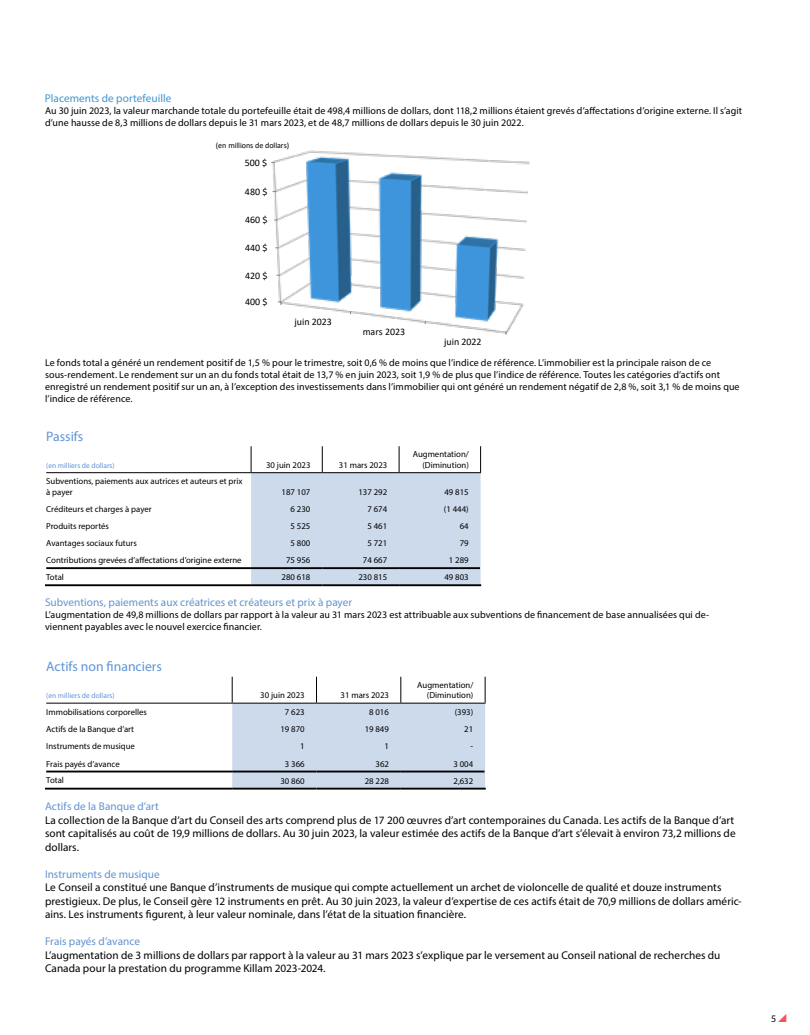
<style>
.page{position:relative;width:810px;height:1035px;background:#fff}
.page>*{position:absolute;margin:0;border:0;box-sizing:border-box;transform-origin:0 0}
.t1{font:13.75px "Myriad Pro";color:#6094d8}
.t2{font:11.25px/13.5px "Myriad Pro";letter-spacing:.005em;color:#000101}
.t3{font:11.25px "Myriad Pro";letter-spacing:.005em;color:#6393ce}
.t4{font:11.25px "Myriad Pro";letter-spacing:.005em;color:#4095d1}
.t5{font:10px/12px "Myriad Pro";letter-spacing:.01em;color:#000}
.t6{font:10px "Calibri";color:#000}
.t7{font:8.75px/10.5px "Myriad Pro";color:#000;text-align:right}
.t8{font:8px "Calibri";letter-spacing:-.005em;color:#000}
.t9{font:7.5px "Myriad Pro";color:#6094d8}
</style>
<div class="page">
<svg style="left:232px;top:677px;width:254px;height:111px"></svg>
<hr style="left:46px;top:703px;width:186px;height:1px;background:#000">
<hr style="left:232px;top:703px;width:85px;height:1px;background:#000">
<hr style="left:317px;top:703px;width:84px;height:1px;background:#000">
<hr style="left:401px;top:703px;width:85px;height:1px;background:#000">
<hr style="left:46px;top:771px;width:186px;height:1px;background:#000">
<hr style="left:232px;top:771px;width:85px;height:1px;background:#000">
<hr style="left:317px;top:771px;width:84px;height:1px;background:#000">
<hr style="left:401px;top:771px;width:84px;height:1px;background:#000">
<hr style="left:45px;top:788px;width:187px;height:2px;background:#000">
<hr style="left:232px;top:788px;width:85px;height:2px;background:#000">
<hr style="left:317px;top:788px;width:84px;height:2px;background:#000">
<hr style="left:401px;top:788px;width:85px;height:2px;background:#000">
<svg style="left:251px;top:446px;width:230px;height:138px"></svg>
<hr style="left:46px;top:472px;width:205px;height:1px;background:#000">
<hr style="left:251px;top:472px;width:71px;height:1px;background:#000">
<hr style="left:322px;top:472px;width:77px;height:1px;background:#000">
<hr style="left:399px;top:472px;width:82px;height:1px;background:#000">
<hr style="left:46px;top:567px;width:205px;height:2px;background:#000">
<hr style="left:251px;top:567px;width:71px;height:2px;background:#000">
<hr style="left:322px;top:567px;width:77px;height:2px;background:#000">
<hr style="left:399px;top:567px;width:81px;height:2px;background:#000">
<hr style="left:45px;top:584px;width:206px;height:2px;background:#000">
<hr style="left:251px;top:584px;width:71px;height:2px;background:#000">
<hr style="left:322px;top:584px;width:77px;height:2px;background:#000">
<hr style="left:399px;top:584px;width:82px;height:2px;background:#000">
<img style="left:272px;top:150px;width:258px;height:184px">
<svg style="left:278px;top:301px;width:4px;height:4px"></svg>
<p class="t4" style="left:45px;top:91px;width:128px">Placements de portefeuille</p>
<p class="t5" style="left:45px;top:104px;width:699px">Au 30 juin 2023, la valeur marchande totale du portefeuille était de 498,4 millions de dollars, dont 118,2 millions étaient grevés d’affectations d’origine externe. Il s’agit d’une hausse de 8,3 millions de dollars depuis le 31 mars 2023, et de 48,7 millions de dollars depuis le 30 juin 2022.</p>
<p class="t8" style="left:216px;top:140px;width:75px">(en millions de dollars)</p>
<p class="t6" style="left:245px;top:156px;width:24px">500 $</p>
<p class="t6" style="left:245px;top:185px;width:24px">480 $</p>
<p class="t6" style="left:245px;top:213px;width:24px">460 $</p>
<p class="t6" style="left:245px;top:241px;width:24px">440 $</p>
<p class="t6" style="left:245px;top:268px;width:24px">420 $</p>
<p class="t6" style="left:245px;top:295px;width:24px">400 $</p>
<p class="t6" style="left:295px;top:315px;width:39px">juin 2023</p>
<p class="t6" style="left:363px;top:325px;width:44px">mars 2023</p>
<p class="t6" style="left:444px;top:334px;width:39px">juin 2022</p>
<p class="t5" style="left:45px;top:356px;width:696px">Le fonds total a généré un rendement positif de 1,5 % pour le trimestre, soit 0,6 % de moins que l’indice de référence. L’immobilier est la principale raison de ce sous-rendement. Le rendement sur un an du fonds total était de 13,7 % en juin 2023, soit 1,9 % de plus que l’indice de référence. Toutes les catégories d’actifs ont enregistré un rendement positif sur un an, à l’exception des investissements dans l’immobilier qui ont généré un rendement négatif de 2,8 %, soit 3,1 % de moins que l’indice de référence.</p>
<h1 class="t1" style="left:46px;top:428px;width:39px">Passifs</h1>
<p class="t9" style="left:46px;top:461px;width:70px">(en milliers de dollars)</p>
<p class="t7" style="left:266px;top:459px;width:46px">30 juin 2023</p>
<p class="t7" style="left:339px;top:459px;width:50px">31 mars 2023</p>
<p class="t7" style="left:413px;top:449px;width:58px">Augmentation/ (Diminution)</p>
<p class="t7" style="left:46px;top:476px;width:198px;text-align:left">Subventions, paiements aux autrices et auteurs et prix à payer</p>
<p class="t7" style="left:282px;top:486px;width:30px">187 107</p>
<p class="t7" style="left:358px;top:486px;width:30px">137 292</p>
<p class="t7" style="left:444px;top:486px;width:26px">49 815</p>
<p class="t7" style="left:46px;top:504px;width:107px">Créditeurs et charges à payer</p>
<p class="t7" style="left:291px;top:504px;width:21px">6 230</p>
<p class="t7" style="left:367px;top:504px;width:21px">7 674</p>
<p class="t7" style="left:444px;top:504px;width:26px">(1 444)</p>
<p class="t7" style="left:46px;top:521px;width:64px">Produits reportés</p>
<p class="t7" style="left:291px;top:521px;width:21px">5 525</p>
<p class="t7" style="left:367px;top:521px;width:21px">5 461</p>
<p class="t7" style="left:460px;top:521px;width:10px">64</p>
<p class="t7" style="left:46px;top:538px;width:92px">Avantages sociaux futurs</p>
<p class="t7" style="left:291px;top:538px;width:21px">5 800</p>
<p class="t7" style="left:367px;top:538px;width:21px">5 721</p>
<p class="t7" style="left:460px;top:538px;width:10px">79</p>
<p class="t7" style="left:46px;top:555px;width:197px">Contributions grevées d’affectations d’origine externe</p>
<p class="t7" style="left:286px;top:555px;width:26px">75 956</p>
<p class="t7" style="left:363px;top:555px;width:26px">74 667</p>
<p class="t7" style="left:449px;top:555px;width:21px">1 289</p>
<p class="t7" style="left:46px;top:572px;width:19px">Total</p>
<p class="t7" style="left:282px;top:572px;width:30px">280 618</p>
<p class="t7" style="left:358px;top:572px;width:30px">230 815</p>
<p class="t7" style="left:444px;top:572px;width:26px">49 803</p>
<p class="t3" style="left:45px;top:595px;width:309px">Subventions, paiements aux créatrices et créateurs et prix à payer</p>
<p class="t5" style="left:45px;top:608px;width:666px">L’augmentation de 49,8 millions de dollars par rapport à la valeur au 31 mars 2023 est attribuable aux subventions de financement de base annualisées qui de&shy;viennent payables avec le nouvel exercice financier.</p>
<h1 class="t1" style="left:46px;top:658px;width:117px">Actifs non financiers</h1>
<p class="t9" style="left:46px;top:691px;width:70px">(en milliers de dollars)</p>
<p class="t7" style="left:260px;top:690px;width:46px">30 juin 2023</p>
<p class="t7" style="left:341px;top:690px;width:50px">31 mars 2023</p>
<p class="t7" style="left:417px;top:679px;width:58px">Augmentation/ (Diminution)</p>
<p class="t7" style="left:46px;top:707px;width:102px">Immobilisations corporelles</p>
<p class="t7" style="left:285px;top:707px;width:21px">7 623</p>
<p class="t7" style="left:369px;top:707px;width:21px">8 016</p>
<p class="t7" style="left:455px;top:707px;width:20px">(393)</p>
<p class="t7" style="left:46px;top:724px;width:89px">Actifs de la Banque d’art</p>
<p class="t7" style="left:280px;top:724px;width:26px">19 870</p>
<p class="t7" style="left:365px;top:724px;width:26px">19 849</p>
<p class="t7" style="left:464px;top:724px;width:10px">21</p>
<p class="t7" style="left:46px;top:741px;width:90px">Instruments de musique</p>
<p class="t7" style="left:300px;top:741px;width:6px">1</p>
<p class="t7" style="left:384px;top:741px;width:6px">1</p>
<p class="t7" style="left:471px;top:741px;width:4px">-</p>
<p class="t7" style="left:46px;top:758px;width:75px">Frais payés d’avance</p>
<p class="t7" style="left:285px;top:758px;width:21px">3 366</p>
<p class="t7" style="left:376px;top:758px;width:15px">362</p>
<p class="t7" style="left:453px;top:758px;width:21px">3 004</p>
<p class="t7" style="left:46px;top:775px;width:19px">Total</p>
<p class="t7" style="left:280px;top:775px;width:26px">30 860</p>
<p class="t7" style="left:365px;top:775px;width:26px">28 228</p>
<p class="t7" style="left:454px;top:775px;width:21px">2,632</p>
<p class="t3" style="left:45px;top:799px;width:116px">Actifs de la Banque d’art</p>
<p class="t2" style="left:45px;top:813px;width:692px">La collection de la Banque d’art du Conseil des arts comprend plus de 17 200 œuvres d’art contemporaines du Canada. Les actifs de la Banque d’art sont capitalisés au coût de 19,9 millions de dollars. Au 30 juin 2023, la valeur estimée des actifs de la Banque d’art s’élevait à environ 73,2 millions de dollars.</p>
<p class="t3" style="left:45px;top:867px;width:116px">Instruments de musique</p>
<p class="t2" style="left:45px;top:880px;width:698px">Le Conseil a constitué une Banque d’instruments de musique qui compte actuellement un archet de violoncelle de qualité et douze instruments prestigieux. De plus, le Conseil gère 12 instruments en prêt. Au 30 juin 2023, la valeur d’expertise de ces actifs était de 70,9 millions de dollars améric&shy;ains. Les instruments figurent, à leur valeur nominale, dans l’état de la situation financière.</p>
<p class="t3" style="left:45px;top:934px;width:97px">Frais payés d’avance</p>
<p class="t2" style="left:45px;top:948px;width:677px">L’augmentation de 3 millions de dollars par rapport à la valeur au 31 mars 2023 s’explique par le versement au Conseil national de recherches du<br>Canada pour la prestation du programme Killam 2023-2024.</p>
<p class="t5" style="left:771px;top:1013px;width:7px">5</p>
</div>
